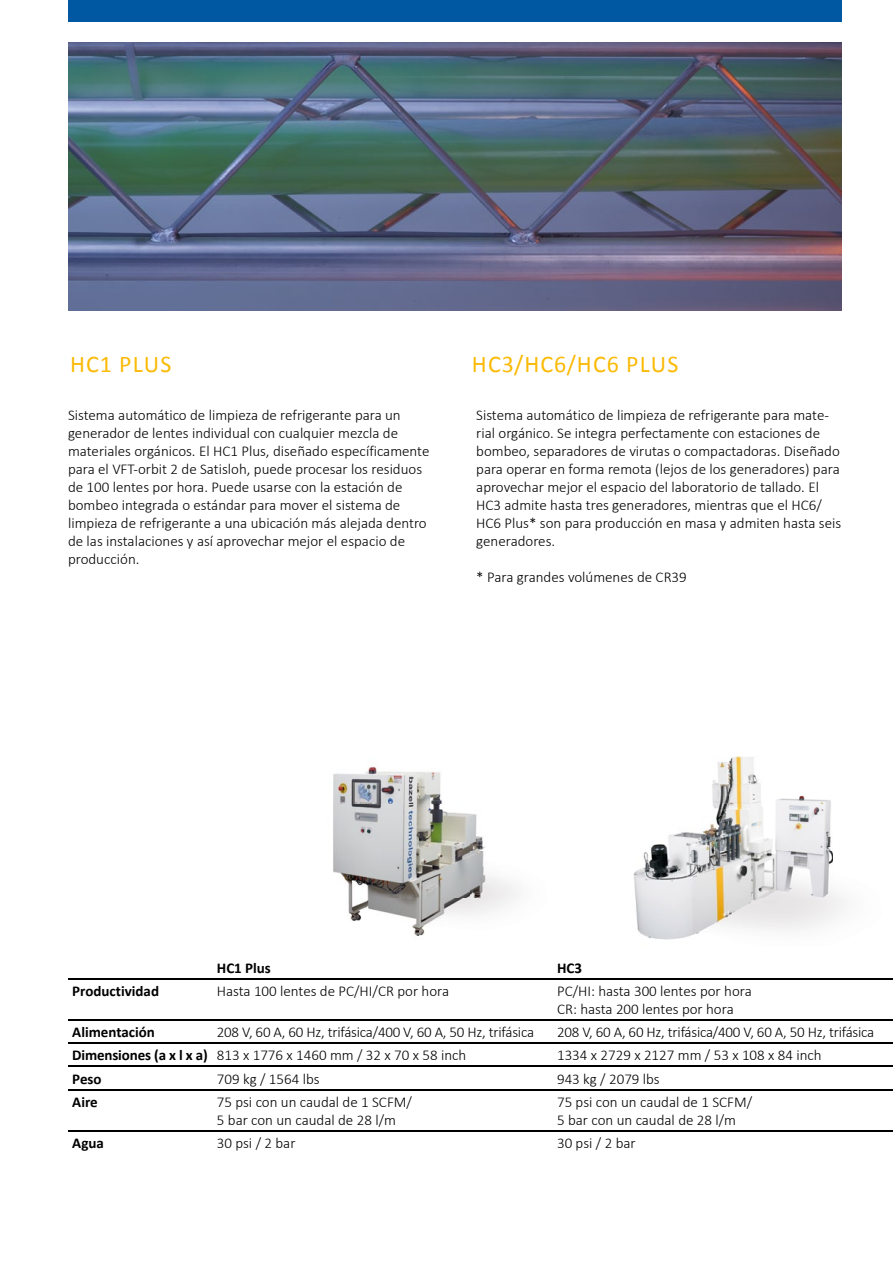
<style>
.page{position:relative;width:893px;height:1263px;background:#fff}
.page>*{position:absolute;margin:0;border:0;box-sizing:border-box;transform-origin:0 0}
.t1{font:24px "Calibri";letter-spacing:.055em;color:#fbba07}
.t2{font:300 15px/18px "Calibri";color:#000}
.t3{font:700 15px "Calibri";color:#000}
.s1{font-weight:700}
</style>
<div class="page">
<img style="left:68px;top:43px;width:774px;height:267px">
<div style="left:68px;top:0;width:774px;height:21px;background:#0058a2"></div>
<img style="left:333px;top:767px;width:186px;height:169px">
<hr style="left:68px;top:1019px;width:145px;height:2px;background:#000">
<hr style="left:213px;top:1019px;width:340px;height:2px;background:#000">
<hr style="left:553px;top:1019px;width:340px;height:2px;background:#000">
<hr style="left:68px;top:1042px;width:145px;height:2px;background:#000">
<hr style="left:213px;top:1042px;width:340px;height:2px;background:#000">
<hr style="left:553px;top:1042px;width:340px;height:2px;background:#000">
<hr style="left:68px;top:1066px;width:145px;height:1px;background:#000">
<hr style="left:213px;top:1066px;width:340px;height:1px;background:#000">
<hr style="left:553px;top:1066px;width:340px;height:1px;background:#000">
<hr style="left:68px;top:1089px;width:145px;height:1px;background:#000">
<hr style="left:213px;top:1089px;width:340px;height:1px;background:#000">
<hr style="left:553px;top:1089px;width:340px;height:1px;background:#000">
<hr style="left:68px;top:1130px;width:145px;height:2px;background:#000">
<hr style="left:213px;top:1130px;width:340px;height:2px;background:#000">
<hr style="left:553px;top:1130px;width:340px;height:2px;background:#000">
<hr style="left:68px;top:978px;width:145px;height:1px;background:#000">
<hr style="left:213px;top:978px;width:340px;height:1px;background:#000">
<hr style="left:553px;top:978px;width:340px;height:1px;background:#000">
<img style="left:633px;top:757px;width:212px;height:183px">
<h1 class="t1" style="left:472px;top:348px;width:208px">HC3/HC6/HC6 PLUS</h1>
<h1 class="t1" style="left:70px;top:348px;width:103px">HC1 PLUS</h1>
<p class="t2" style="left:68px;top:406px;width:363px">Sistema automático de limpieza de refrigerante para un generador de lentes individual con cualquier mezcla de materiales orgánicos. El HC1 Plus, diseñado específicamente para el VFT-orbit 2 de Satisloh, puede procesar los residuos de 100 lentes por hora. Puede usarse con la estación de bombeo integrada o estándar para mover el sistema de limpieza de refrigerante a una ubicación más alejada dentro de las instalaciones y así aprovechar mejor el espacio de producción.</p>
<p class="t2" style="left:476px;top:406px;width:366px">Sistema automático de limpieza de refrigerante para mate&shy;rial orgánico. Se integra perfectamente con estaciones de bombeo, separadores de virutas o compactadoras. Diseñado para operar en forma remota (lejos de los generadores) para aprovechar mejor el espacio del laboratorio de tallado. El HC3 admite hasta tres generadores, mientras que el HC6/ HC6 Plus* son para producción en masa y admiten hasta seis generadores.</p>
<p class="t2" style="left:476px;top:568px;width:212px">* Para grandes volúmenes de CR39</p>
<p class="t3" style="left:217px;top:957px;width:56px">HC1 Plus</p>
<p class="t3" style="left:557px;top:957px;width:27px">HC3</p>
<p class="t3" style="left:72px;top:980px;width:88px">Productividad</p>
<p class="t2" style="left:217px;top:982px;width:234px">Hasta 100 lentes de PC/HI/CR por hora</p>
<p class="t2" style="left:557px;top:982px;width:196px">PC/HI: hasta 300 lentes por hora<br>CR: hasta 200 lentes por hora</p>
<p class="t3" style="left:72px;top:1021px;width:84px">Alimentación</p>
<p class="t2" style="left:217px;top:1023px;width:319px">208 V, 60 A, 60 Hz, trifásica/400 V, 60 A, 50 Hz, trifásica</p>
<p class="t2" style="left:557px;top:1023px;width:319px">208 V, 60 A, 60 Hz, trifásica/400 V, 60 A, 50 Hz, trifásica</p>
<p class="t2" style="left:72px;top:1046px;width:396px"><span class="s1">Dimensiones (a x l x a)</span> 813 x 1776 x 1460 mm / 32 x 70 x 58 inch</p>
<p class="t2" style="left:557px;top:1046px;width:266px">1334 x 2729 x 2127 mm / 53 x 108 x 84 inch</p>
<p class="t3" style="left:72px;top:1068px;width:31px">Peso</p>
<p class="t2" style="left:217px;top:1069px;width:104px">709 kg / 1564 lbs</p>
<p class="t2" style="left:557px;top:1069px;width:104px">943 kg / 2079 lbs</p>
<p class="t3" style="left:72px;top:1091px;width:27px">Aire</p>
<p class="t2" style="left:217px;top:1093px;width:197px">75 psi con un caudal de 1 SCFM/<br>5 bar con un caudal de 28 l/m</p>
<p class="t2" style="left:557px;top:1093px;width:197px">75 psi con un caudal de 1 SCFM/<br>5 bar con un caudal de 28 l/m</p>
<p class="t3" style="left:72px;top:1132px;width:33px">Agua</p>
<p class="t2" style="left:217px;top:1134px;width:80px">30 psi / 2 bar</p>
<p class="t2" style="left:557px;top:1134px;width:80px">30 psi / 2 bar</p>
</div>
